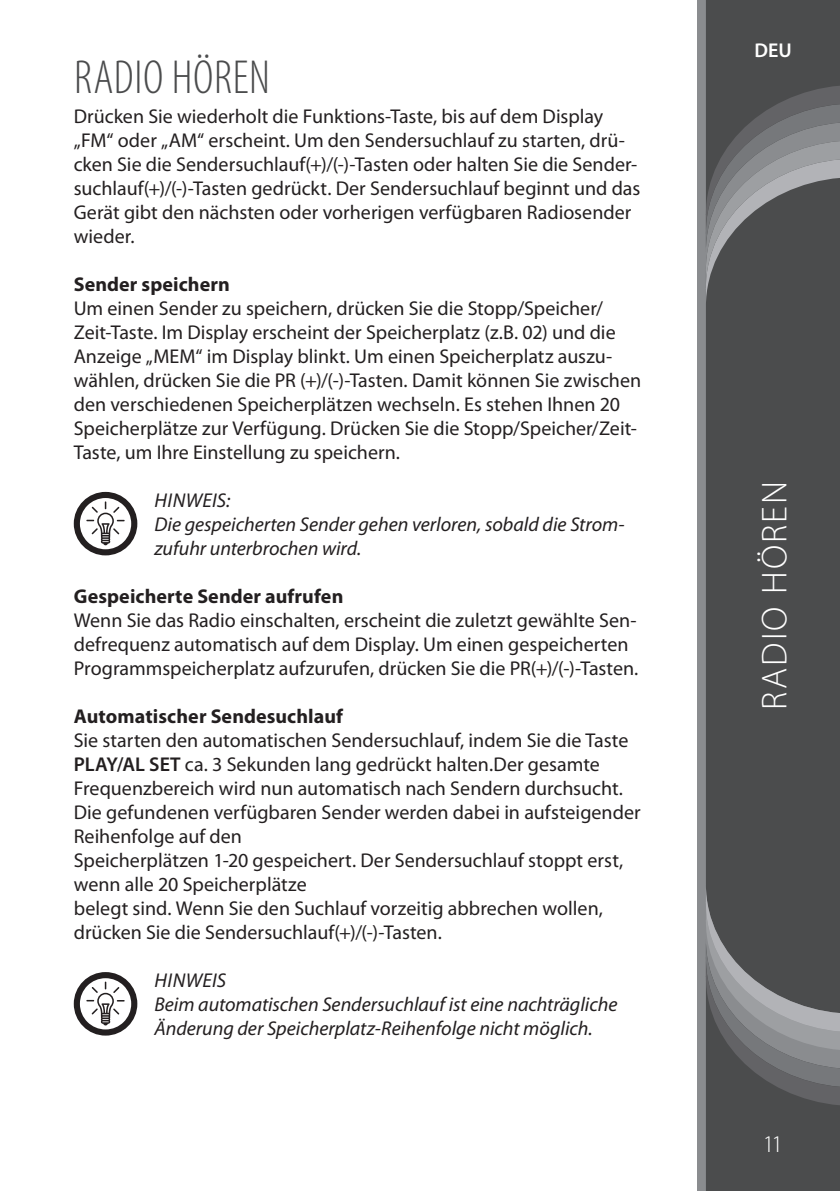
<style>
.page{position:relative;width:840px;height:1191px;background:#fff}
.page>*{position:absolute;margin:0;border:0;box-sizing:border-box;transform-origin:0 0}
.t1{font:300 condensed 48px "Myriad Pro";letter-spacing:.01em;color:#4b4c4d}
.t2{font:300 36px "Myriad Pro";letter-spacing:.06em;color:#fff}
.t3{font:300 24px "Myriad Pro";color:#fff}
.t4{font:20px/24px "Myriad Pro";color:#231f20}
.t5{font:italic 20px/24px "Myriad Pro";color:#231f20}
.t6{font:700 20px "Myriad Pro";letter-spacing:.005em;color:#231f20}
.t7{font:600 20px "Myriad Pro";color:#fff}
.s1{font-weight:600}
</style>
<div class="page">
<div style="left:697px;top:0;width:142px;height:1191px;background:#8a8c8f"></div>
<div style="left:706px;top:307px;width:133px;height:577px;background:#4b4c4d"></div>
<svg style="left:705px;top:0;width:134px;height:307px;background:#5e5f61"></svg>
<svg style="left:705px;top:884px;width:134px;height:307px;background:#5e5f61"></svg>
<svg style="left:74px;top:492px;width:63px;height:63px"></svg>
<svg style="left:74px;top:972px;width:63px;height:63px"></svg>
<h1 class="t1" style="left:74px;top:51px;width:197px">RADIO HÖREN</h1>
<p class="t4" style="left:74px;top:104px;width:568px">Drücken Sie wiederholt die Funktions-Taste, bis auf dem Display „FM“ oder „AM“ erscheint. Um den Sendersuchlauf zu starten, drü&shy;cken Sie die Sendersuchlauf(+)/(-)-Tasten oder halten Sie die Sender&shy;suchlauf(+)/(-)-Tasten gedrückt. Der Sendersuchlauf beginnt und das Gerät gibt den nächsten oder vorherigen verfügbaren Radiosender wieder.</p>
<p class="t6" style="left:74px;top:271px;width:157px">Sender speichern</p>
<p class="t4" style="left:74px;top:296px;width:568px">Um einen Sender zu speichern, drücken Sie die Stopp/Speicher/ Zeit-Taste. Im Display erscheint der Speicherplatz (z.B. 02) und die Anzeige „MEM“ im Display blinkt. Um einen Speicherplatz auszu&shy;wählen, drücken Sie die PR (+)/(-)-Tasten. Damit können Sie zwischen den verschiedenen Speicherplätzen wechseln. Es stehen Ihnen 20<br>Speicherplätze zur Verfügung. Drücken Sie die Stopp/Speicher/Zeit-Taste, um Ihre Einstellung zu speichern.</p>
<p class="t5" style="left:154px;top:488px;width:471px">HINWEIS:<br>Die gespeicherten Sender gehen verloren, sobald die Strom&shy;zufuhr unterbrochen wird.</p>
<p class="t6" style="left:74px;top:583px;width:271px">Gespeicherte Sender aufrufen</p>
<p class="t4" style="left:74px;top:608px;width:564px">Wenn Sie das Radio einschalten, erscheint die zuletzt gewählte Sen&shy;defrequenz automatisch auf dem Display. Um einen gespeicherten<br>Programmspeicherplatz aufzurufen, drücken Sie die PR(+)/(-)-Tasten.</p>
<p class="t6" style="left:74px;top:703px;width:271px">Automatischer Sendesuchlauf</p>
<p class="t4" style="left:74px;top:728px;width:568px">Sie starten den automatischen Sendersuchlauf, indem Sie die Taste <span class="s1">PLAY/AL SET</span> ca. 3 Sekunden lang gedrückt halten.Der gesamte Frequenzbereich wird nun automatisch nach Sendern durchsucht.<br>Die gefundenen verfügbaren Sender werden dabei in aufsteigender Reihenfolge auf den<br>Speicherplätzen 1-20 gespeichert. Der Sendersuchlauf stoppt erst, wenn alle 20 Speicherplätze<br>belegt sind. Wenn Sie den Suchlauf vorzeitig abbrechen wollen, drücken Sie die Sendersuchlauf(+)/(-)-Tasten.</p>
<p class="t5" style="left:154px;top:968px;width:464px">HINWEIS<br>Beim automatischen Sendersuchlauf ist eine nachträgliche<br>Änderung der Speicherplatz-Reihenfolge nicht möglich.</p>
<p class="t7" style="left:754px;top:37px;width:39px">DEU</p>
<h2 class="t2" style="left:754px;top:710px;width:230px;rotate:-90deg">RADIO HÖREN</h2>
<p class="t3" style="left:762px;top:1131px;width:22px">11</p>
</div>
